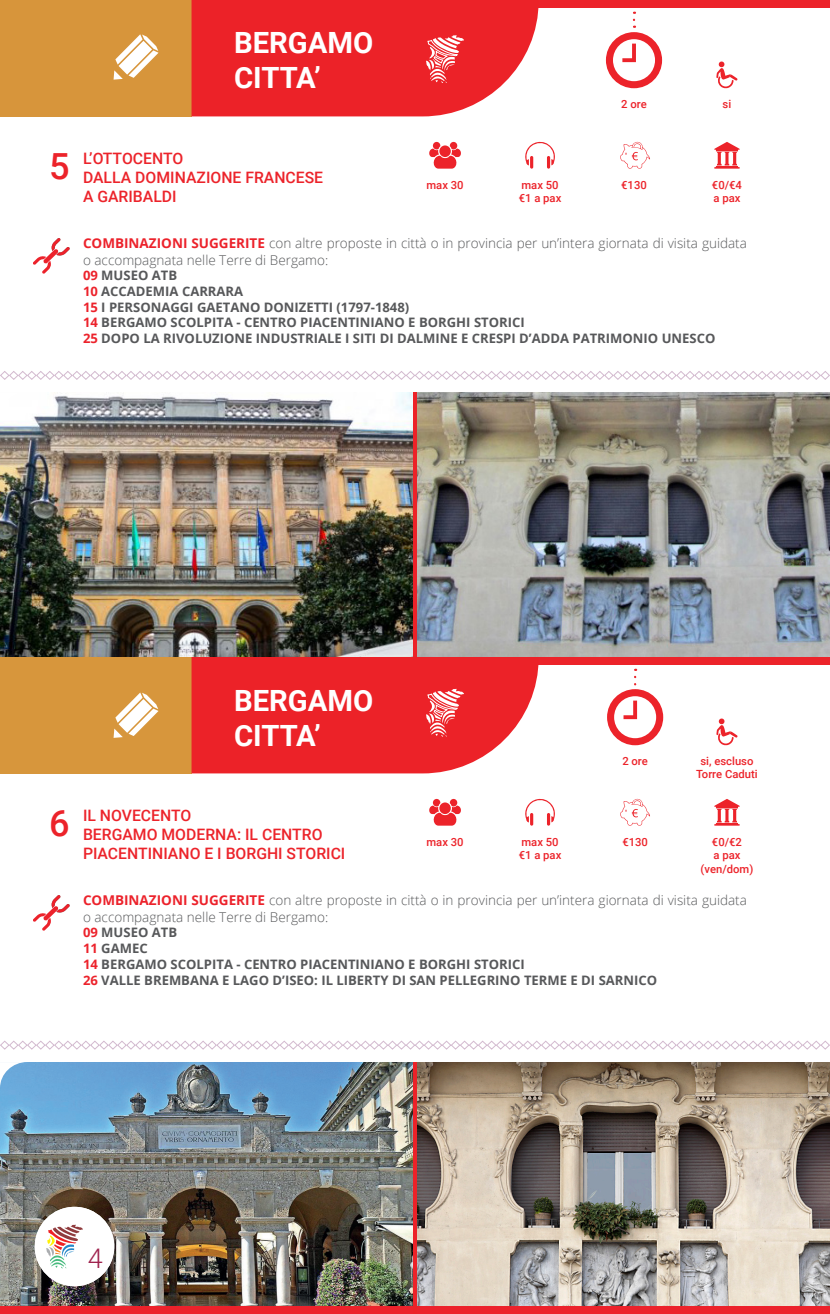
<style>
.page{position:relative;width:830px;height:1314px;background:#fff}
.page>*{position:absolute;margin:0;border:0;box-sizing:border-box;transform-origin:0 0}
.t1{font:500 36px "Roboto";color:#ec232a}
.t2{font:700 29.25px "Roboto";color:#fff}
.t3{font:300 27px "Roboto";color:#9f234e}
.t4{font:500 15.75px "Roboto";color:#ec232a}
.t5{font:300 13.5px/16.2px "Open Sans";color:#57585a}
.t6{font:700 13.05px "Open Sans";color:#57585a}
.t7{font:500 11.25px/13.5px "Roboto";color:#ec232a;text-align:center}
.s1{font-weight:700;color:#ec222b}
.s2{color:#ec222b}
</style>
<div class="page">
<img style="left:0;top:1088px;width:413px;height:218px">
<img style="left:416px;top:1088px;width:413px;height:218px">
<div style="left:0;top:657px;width:829px;height:8px;background:#ec232a"></div>
<div style="left:0;top:0;width:829px;height:8px;background:#ec232a"></div>
<div style="left:0;top:0;width:191px;height:116px;background:#d7953b"></div>
<img style="left:0;top:392px;width:829px;height:265px">
<div style="left:0;top:1306px;width:829px;height:8px;background:#ec222b"></div>
<svg style="left:0;top:371px;width:829px;height:9px"></svg>
<svg style="left:0;top:392px;width:27px;height:26px"></svg>
<div style="left:0;top:657px;width:191px;height:116px;background:#d7963c"></div>
<svg style="left:620px;top:142px;width:29px;height:27px"></svg>
<svg style="left:714px;top:142px;width:25px;height:27px"></svg>
<svg style="left:429px;top:142px;width:32px;height:27px"></svg>
<svg style="left:605px;top:20px;width:56px;height:68px"></svg>
<svg style="left:525px;top:141px;width:30px;height:28px"></svg>
<svg style="left:716px;top:61px;width:21px;height:27px"></svg>
<svg style="left:620px;top:799px;width:29px;height:27px"></svg>
<svg style="left:714px;top:799px;width:25px;height:27px"></svg>
<svg style="left:429px;top:799px;width:32px;height:27px"></svg>
<svg style="left:607px;top:677px;width:56px;height:68px"></svg>
<svg style="left:525px;top:798px;width:30px;height:28px"></svg>
<svg style="left:716px;top:718px;width:21px;height:27px"></svg>
<svg style="left:113px;top:692px;width:45px;height:46px"></svg>
<svg style="left:113px;top:34px;width:45px;height:46px"></svg>
<svg style="left:33px;top:238px;width:37px;height:36px"></svg>
<svg style="left:33px;top:895px;width:37px;height:36px"></svg>
<svg style="left:191px;top:0;width:347px;height:116px;background:#ed3439"></svg>
<svg style="left:191px;top:657px;width:347px;height:116px;background:#ed3439"></svg>
<hr style="left:413px;top:392px;width:3px;height:273px;background:#ec2228">
<hr style="left:413px;top:1062px;width:3px;height:252px;background:#ec2228">
<div style="left:35px;top:1207px;width:79px;height:79px;background:#fff;border-radius:50%"></div>
<svg style="left:46px;top:1224px;width:37px;height:44px"></svg>
<svg style="left:0;top:1040px;width:830px;height:48px"></svg>
<p class="t2" style="left:234px;top:22px;width:141px">BERGAMO</p>
<p class="t2" style="left:234px;top:57px;width:88px">CITTA’</p>
<p class="t7" style="left:621px;top:97px;width:27px">2 ore</p>
<p class="t7" style="left:722px;top:97px;width:10px">si</p>
<p class="t1" style="left:49px;top:141px;width:22px">5</p>
<p class="t4" style="left:83px;top:148px;width:102px">L’OTTOCENTO</p>
<p class="t4" style="left:83px;top:167px;width:241px">DALLA DOMINAZIONE FRANCESE</p>
<p class="t4" style="left:83px;top:185px;width:95px">A GARIBALDI</p>
<p class="t7" style="left:426px;top:177px;width:39px">max 30</p>
<p class="t7" style="left:521px;top:177px;width:39px">max 50</p>
<p class="t7" style="left:518px;top:191px;width:44px">€1 a pax</p>
<p class="t7" style="left:621px;top:177px;width:27px">€130</p>
<p class="t7" style="left:711px;top:177px;width:32px">€0/€4</p>
<p class="t7" style="left:713px;top:191px;width:28px">a pax</p>
<p class="t5" style="left:83px;top:235px;width:665px"><span class="s1">COMBINAZIONI SUGGERITE</span> con altre proposte in città o in provincia per un’intera giornata di visita guidata o accompagnata nelle Terre di Bergamo:</p>
<p class="t6" style="left:83px;top:266px;width:96px"><span class="s2">09</span> MUSEO ATB</p>
<p class="t6" style="left:83px;top:282px;width:162px"><span class="s2">10</span> ACCADEMIA CARRARA</p>
<p class="t6" style="left:83px;top:298px;width:327px"><span class="s2">15</span> I PERSONAGGI GAETANO DONIZETTI (1797-1848)</p>
<p class="t6" style="left:83px;top:313px;width:443px"><span class="s2">14</span> BERGAMO SCOLPITA - CENTRO PIACENTINIANO E BORGHI STORICI</p>
<p class="t6" style="left:83px;top:329px;width:633px"><span class="s2">25</span> DOPO LA RIVOLUZIONE INDUSTRIALE I SITI DI DALMINE E CRESPI D’ADDA PATRIMONIO UNESCO</p>
<p class="t1" style="left:49px;top:798px;width:22px">6</p>
<p class="t2" style="left:234px;top:680px;width:141px">BERGAMO</p>
<p class="t2" style="left:234px;top:715px;width:88px">CITTA’</p>
<p class="t4" style="left:83px;top:805px;width:110px">IL NOVECENTO</p>
<p class="t4" style="left:83px;top:823px;width:241px">BERGAMO MODERNA: IL CENTRO</p>
<p class="t4" style="left:83px;top:842px;width:264px">PIACENTINIANO E I BORGHI STORICI</p>
<p class="t7" style="left:426px;top:834px;width:39px">max 30</p>
<p class="t7" style="left:521px;top:834px;width:39px">max 50</p>
<p class="t7" style="left:518px;top:848px;width:44px">€1 a pax</p>
<p class="t7" style="left:622px;top:754px;width:27px">2 ore</p>
<p class="t7" style="left:696px;top:754px;width:63px">si, escluso<br>Torre Caduti</p>
<p class="t7" style="left:622px;top:834px;width:27px">€130</p>
<p class="t7" style="left:711px;top:834px;width:32px">€0/€2</p>
<p class="t7" style="left:713px;top:848px;width:28px">a pax</p>
<p class="t7" style="left:700px;top:861px;width:54px">(ven/dom)</p>
<p class="t5" style="left:83px;top:892px;width:665px"><span class="s1">COMBINAZIONI SUGGERITE</span> con altre proposte in città o in provincia per un’intera giornata di visita guidata o accompagnata nelle Terre di Bergamo:</p>
<p class="t6" style="left:83px;top:923px;width:96px"><span class="s2">09</span> MUSEO ATB</p>
<p class="t6" style="left:83px;top:939px;width:66px"><span class="s2">11</span> GAMEC</p>
<p class="t6" style="left:83px;top:955px;width:443px"><span class="s2">14</span> BERGAMO SCOLPITA - CENTRO PIACENTINIANO E BORGHI STORICI</p>
<p class="t6" style="left:83px;top:971px;width:575px"><span class="s2">26</span> VALLE BREMBANA E LAGO D’ISEO: IL LIBERTY DI SAN PELLEGRINO TERME E DI SARNICO</p>
<p class="t3" style="left:88px;top:1240px;width:16px">4</p>
</div>
